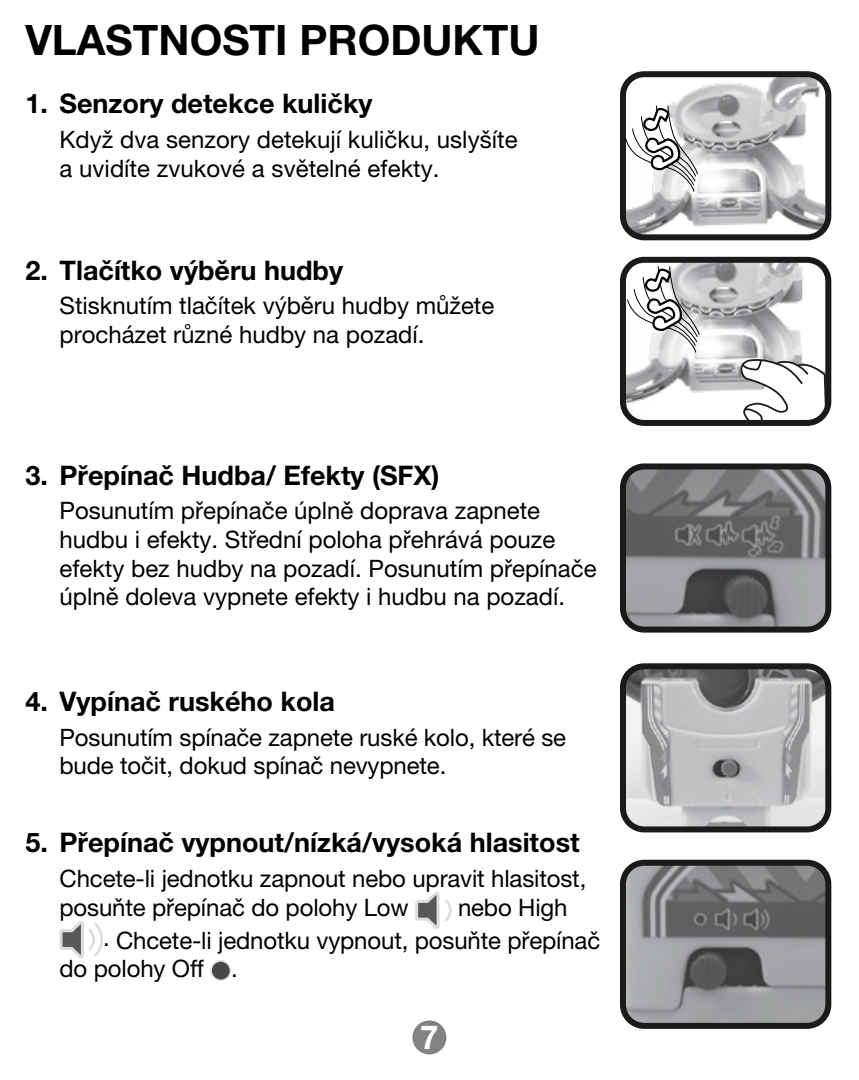
<style>
.page{position:relative;width:859px;height:1080px;background:#fff}
.page>*{position:absolute;margin:0;border:0;box-sizing:border-box;transform-origin:0 0}
.t1{font:700 42px "Helvetica Neue LT Pro";color:#000}
.t2{font:700 33px "Helvetica Neue LT Pro";color:#fff}
.t3{font:700 27px "Helvetica Neue LT Pro";color:#000}
.t4{font:24px/28.8px "Helvetica Neue LT Pro";color:#000}
</style>
<div class="page">
<div style="left:412px;top:1020px;width:34px;height:34px;background:#808284;border-radius:50%"></div>
<svg style="left:415px;top:892px;width:37px;height:37px"></svg>
<svg style="left:60px;top:921px;width:43px;height:37px"></svg>
<div style="left:210px;top:960px;width:21px;height:21px;border:3px solid #dbdede;border-radius:50%"></div>
<div style="left:212px;top:962px;width:18px;height:18px;background:#47474a;border-radius:50%"></div>
<img style="left:627px;top:78px;width:197px;height:155px">
<div style="left:620px;top:71px;width:211px;height:169px;border:6px solid #000;border-radius:21px"></div>
<img style="left:627px;top:264px;width:197px;height:155px">
<svg style="left:739px;top:358px;width:85px;height:61px"></svg>
<div style="left:620px;top:257px;width:211px;height:169px;border:6px solid #000;border-radius:21px"></div>
<img style="left:627px;top:470px;width:197px;height:156px">
<div style="left:620px;top:463px;width:211px;height:170px;border:6px solid #000;border-radius:21px"></div>
<img style="left:627px;top:670px;width:197px;height:155px">
<div style="left:620px;top:663px;width:211px;height:169px;border:6px solid #000;border-radius:21px"></div>
<img style="left:627px;top:867px;width:197px;height:155px">
<div style="left:620px;top:860px;width:211px;height:169px;border:6px solid #000;border-radius:21px"></div>
<svg style="left:625px;top:105px;width:73px;height:87px"></svg>
<svg style="left:627px;top:266px;width:73px;height:87px"></svg>
<h1 class="t1" style="left:26px;top:15px;width:516px">VLASTNOSTI PRODUKTU</h1>
<p class="t3" style="left:26px;top:87px;width:349px">1. Senzory detekce kuličky</p>
<p class="t4" style="left:60px;top:124px;width:460px">Když dva senzory detekují kuličku, uslyšíte a uvidíte zvukové a světelné efekty.</p>
<p class="t3" style="left:26px;top:254px;width:319px">2. Tlačítko výběru hudby</p>
<p class="t4" style="left:60px;top:291px;width:436px">Stisknutím tlačítek výběru hudby můžete procházet různé hudby na pozadí.</p>
<p class="t3" style="left:26px;top:458px;width:416px">3. Přepínač Hudba/ Efekty (SFX)</p>
<p class="t4" style="left:60px;top:496px;width:539px">Posunutím přepínače úplně doprava zapnete hudbu i efekty. Střední poloha přehrává pouze efekty bez hudby na pozadí. Posunutím přepínače úplně doleva vypnete efekty i hudbu na pozadí.</p>
<p class="t3" style="left:26px;top:685px;width:311px">4. Vypínač ruského kola</p>
<p class="t4" style="left:60px;top:722px;width:508px">Posunutím spínače zapnete ruské kolo, které se bude točit, dokud spínač nevypnete.</p>
<p class="t3" style="left:26px;top:826px;width:556px">5. Přepínač vypnout/nízká/vysoká hlasitost</p>
<p class="t4" style="left:60px;top:863px;width:528px">Chcete-li jednotku zapnout nebo upravit hlasitost, posuňte přepínač do polohy Low</p>
<p class="t4" style="left:103px;top:891px;width:499px;line-height:32.4px;text-indent:355px">nebo High<br>. Chcete-li jednotku vypnout, posuňte přepínač</p>
<p class="t4" style="left:60px;top:954px;width:180px">do polohy Off .</p>
<h2 class="t2" style="left:420px;top:1016px;width:20px">7</h2>
</div>
